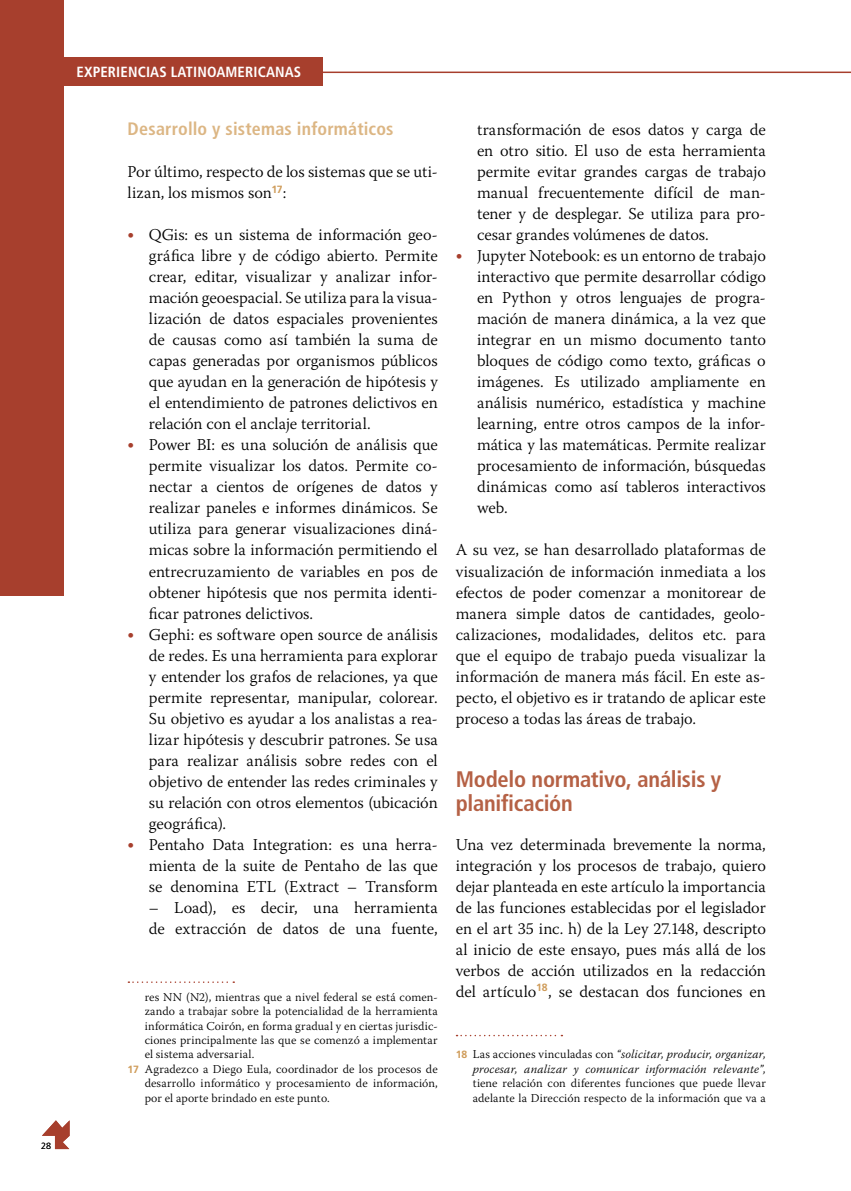
<style>
.page{position:relative;width:851px;height:1191px;background:#fff}
.page>*{position:absolute;margin:0;border:0;box-sizing:border-box;transform-origin:0 0}
.SJ_TC_titulo_1{font:700 condensed 22.5px/24px "Frutiger LT Std";letter-spacing:-.01em;color:#b56145}
.SJ_TC_titulo_2{font:700 condensed 18px "Frutiger LT Std";letter-spacing:.01em;color:#dcb684}
.SJ_texto_principal{font:300 16.5px/21px "Warnock Pro";color:#000;text-align:justify}
.t1{font:700 condensed 14.7px "Frutiger LT Std";letter-spacing:.01em;color:#fff}
.SJ_nota_al_pie{font:300 12px/14.4px "Warnock Pro";letter-spacing:.01em;color:#000;text-align:justify}
.t2{font:300 9px "Frutiger LT Std";color:#000}
.s1{font-family:"Frutiger LT Std";font-weight:700;font-size:13.5px;color:#a73f2d}
.s2{font-family:"Frutiger LT Std";font-weight:700;font-size:10.5px;color:#cf9c5a}
.s3{font-style:italic}
</style>
<div class="page">
<hr style="left:0;top:72px;width:850px;height:1px;background:#a73f2d">
<svg style="left:42px;top:1120px;width:28px;height:29px"></svg>
<div style="left:0;top:0;width:64px;height:595px;background:#a73f2d"></div>
<div style="left:0;top:57px;width:322px;height:29px;background:#a73f2d"></div>
<svg style="left:128px;top:981px;width:106px;height:2px"></svg>
<svg style="left:456px;top:1034px;width:106px;height:2px"></svg>
<p class="t2" style="left:41px;top:1140px;width:12px">28</p>
<p class="t1" style="left:77px;top:63px;width:226px">EXPERIENCIAS LATINOAMERICANAS</p>
<p class="SJ_TC_titulo_2" style="left:128px;top:118px;width:267px">Desarrollo y sistemas informáticos</p>
<p class="SJ_texto_principal" style="left:128px;top:161px;width:311px">Por último, respecto de los sistemas que se uti&shy;lizan, los mismos son<sup>17</sup>:</p>
<p class="SJ_texto_principal" style="left:149px;top:224px;width:290px;text-indent:-21px"><span class="s1">•</span> QGis: es un sistema de información geo&shy;gráfica libre y de código abierto. Permite crear, editar, visualizar y analizar infor&shy;mación geoespacial. Se utiliza para la visua&shy;lización de datos espaciales provenientes de causas como así también la suma de capas generadas por organismos públicos que ayudan en la generación de hipótesis y el entendimiento de patrones delictivos en relación con el anclaje territorial.</p>
<p class="SJ_texto_principal" style="left:149px;top:434px;width:290px;text-indent:-21px"><span class="s1">•</span> Power BI: es una solución de análisis que permite visualizar los datos. Permite co&shy;nectar a cientos de orígenes de datos y realizar paneles e informes dinámicos. Se utiliza para generar visualizaciones diná&shy;micas sobre la información permitiendo el entrecruzamiento de variables en pos de obtener hipótesis que nos permita identi&shy;ficar patrones delictivos.</p>
<p class="SJ_texto_principal" style="left:149px;top:623px;width:290px;text-indent:-21px"><span class="s1">•</span> Gephi: es software open source de análisis de redes. Es una herramienta para explorar y entender los grafos de relaciones, ya que permite representar, manipular, colorear.<br>Su objetivo es ayudar a los analistas a rea&shy;lizar hipótesis y descubrir patrones. Se usa para realizar análisis sobre redes con el objetivo de entender las redes criminales y su relación con otros elementos (ubicación geográfica).</p>
<p class="SJ_texto_principal" style="left:149px;top:833px;width:290px;text-indent:-21px"><span class="s1">•</span> Pentaho Data Integration: es una herra&shy;mienta de la suite de Pentaho de las que se denomina ETL (Extract – Transform</p>
<p class="SJ_texto_principal" style="left:149px;top:896px;width:290px">– Load), es decir, una herramienta de extracción de datos de una fuente,</p>
<p class="SJ_nota_al_pie" style="left:145px;top:989px;width:294px">res NN (N2), mientras que a nivel federal se está comen&shy;zando a trabajar sobre la potencialidad de la herramienta informática Coirón, en forma gradual y en ciertas jurisdic&shy;ciones principalmente las que se comenzó a implementar el sistema adversarial.</p>
<p class="SJ_nota_al_pie" style="left:145px;top:1061px;width:294px;text-indent:-17px"><span class="s2">17</span> Agradezco a Diego Eula, coordinador de los procesos de desarrollo informático y procesamiento de información, por el aporte brindado en este punto.</p>
<p class="SJ_texto_principal" style="left:477px;top:119px;width:290px">transformación de esos datos y carga de en otro sitio. El uso de esta herramienta permite evitar grandes cargas de trabajo manual frecuentemente difícil de man&shy;tener y de desplegar. Se utiliza para pro&shy;cesar grandes volúmenes de datos.</p>
<p class="SJ_texto_principal" style="left:477px;top:245px;width:290px;text-indent:-21px"><span class="s1">•</span> Jupyter Notebook: es un entorno de trabajo interactivo que permite desarrollar código en Python y otros lenguajes de progra&shy;mación de manera dinámica, a la vez que integrar en un mismo documento tanto bloques de código como texto, gráficas o imágenes. Es utilizado ampliamente en análisis numérico, estadística y machine learning, entre otros campos de la infor&shy;mática y las matemáticas. Permite realizar procesamiento de información, búsquedas dinámicas como así tableros interactivos web.</p>
<p class="SJ_texto_principal" style="left:455px;top:539px;width:311px">A su vez, se han desarrollado plataformas de visualización de información inmediata a los efectos de poder comenzar a monitorear de manera simple datos de cantidades, geolo&shy;calizaciones, modalidades, delitos etc. para que el equipo de trabajo pueda visualizar la información de manera más fácil. En este as&shy;pecto, el objetivo es ir tratando de aplicar este proceso a todas las áreas de trabajo.</p>
<p class="SJ_TC_titulo_1" style="left:455px;top:767px;width:267px">Modelo normativo, análisis y planificación</p>
<p class="SJ_texto_principal" style="left:455px;top:833px;width:311px">Una vez determinada brevemente la norma, integración y los procesos de trabajo, quiero dejar planteada en este artículo la importancia de las funciones establecidas por el legislador en el art 35 inc. h) de la Ley 27.148, descripto al inicio de este ensayo, pues más allá de los verbos de acción utilizados en la redacción del artículo<sup>18</sup>, se destacan dos funciones en</p>
<p class="SJ_nota_al_pie" style="left:472px;top:1047px;width:294px;text-indent:-17px"><span class="s2">18</span> Las acciones vinculadas con <span class="s3">“solicitar, producir, organizar, procesar, analizar y comunicar información relevante”, </span>tiene relación con diferentes funciones que puede llevar adelante la Dirección respecto de la información que va a</p>
</div>
